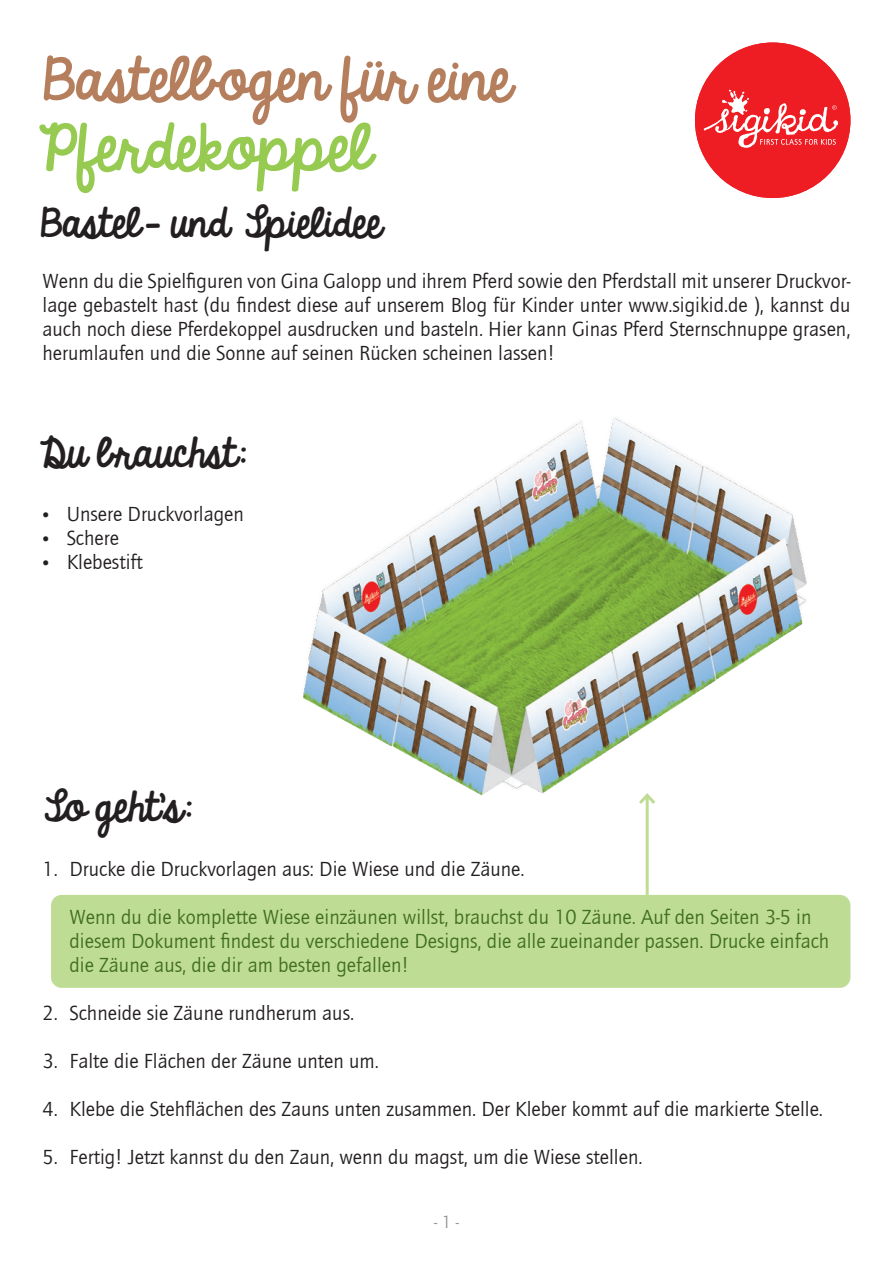
<style>
.page{position:relative;width:893px;height:1263px;background:#fff}
.page>*{position:absolute;margin:0;border:0;box-sizing:border-box;transform-origin:0 0}
.t1{font:55.5px "Sigikid Always A Good Time";color:#96ca50}
.t2{font:52.8px "Sigikid Always A Good Time";color:#b57f5d}
.t3{font:36px "Sigikid Always A Good Time";color:#231f20}
.t4{font:21px/24px "Quay Itc T";color:#231f20;text-align:justify}
.t5{font:21px/24px "Quay Itc T";color:#406f1f}
.t6{font:18px "Quay Itc T";color:#939598}
.s1{font-size:18px}
</style>
<div class="page">
<div style="left:51px;top:895px;width:799px;height:93px;background:#bfdc95;border-radius:11px"></div>
<img style="left:303px;top:418px;width:504px;height:421px">
<hr style="left:646px;top:795px;width:3px;height:100px;background:#bfdc95">
<svg style="left:636px;top:791px;width:22px;height:16px"></svg>
<div style="left:695px;top:43px;width:155px;height:155px;background:#ee1d23;border-radius:50%"></div>
<svg style="left:704px;top:90px;width:134px;height:58px"></svg>
<p class="t2" style="left:43px;top:40px;width:469px">Bastelbogen für eine</p>
<p class="t1" style="left:38px;top:106px;width:334px">Pferdekoppel</p>
<p class="t3" style="left:40px;top:196px;width:343px">Bastel- und Spielidee</p>
<p class="t4" style="left:43px;top:269px;width:809px">Wenn du die Spielfiguren von Gina Galopp und ihrem Pferd sowie den Pferdstall mit unserer Druckvor&shy;lage gebastelt hast (du findest diese auf unserem Blog für Kinder unter www.sigikid.de ), kannst du auch noch diese Pferdekoppel ausdrucken und basteln. Hier kann Ginas Pferd Sternschnuppe grasen, herumlaufen und die Sonne auf seinen Rücken scheinen lassen!</p>
<p class="t3" style="left:40px;top:426px;width:209px">Du brauchst:</p>
<p class="t4" style="left:40px;top:502px;width:206px"><span class="s1">•</span> Unsere Druckvorlagen</p>
<p class="t4" style="left:40px;top:526px;width:81px"><span class="s1">•</span> Schere</p>
<p class="t4" style="left:40px;top:550px;width:105px"><span class="s1">•</span> Klebestift</p>
<p class="t3" style="left:38px;top:780px;width:156px">So geht’s:</p>
<p class="t4" style="left:43px;top:856px;width:483px">1. Drucke die Druckvorlagen aus: Die Wiese und die Zäune.</p>
<p class="t5" style="left:70px;top:904px;width:761px">Wenn du die komplette Wiese einzäunen willst, brauchst du 10 Zäune. Auf den Seiten 3-5 in diesem Dokument findest du verschiedene Designs, die alle zueinander passen. Drucke einfach die Zäune aus, die dir am besten gefallen!</p>
<p class="t4" style="left:43px;top:1000px;width:313px">2. Schneide sie Zäune rundherum aus.</p>
<p class="t4" style="left:43px;top:1048px;width:338px">3. Falte die Flächen der Zäune unten um.</p>
<p class="t4" style="left:43px;top:1096px;width:782px">4. Klebe die Stehflächen des Zauns unten zusammen. Der Kleber kommt auf die markierte Stelle.</p>
<p class="t4" style="left:43px;top:1144px;width:601px">5. Fertig! Jetzt kannst du den Zaun, wenn du magst, um die Wiese stellen.</p>
<p class="t6" style="left:434px;top:1211px;width:26px">- 1 -</p>
</div>
